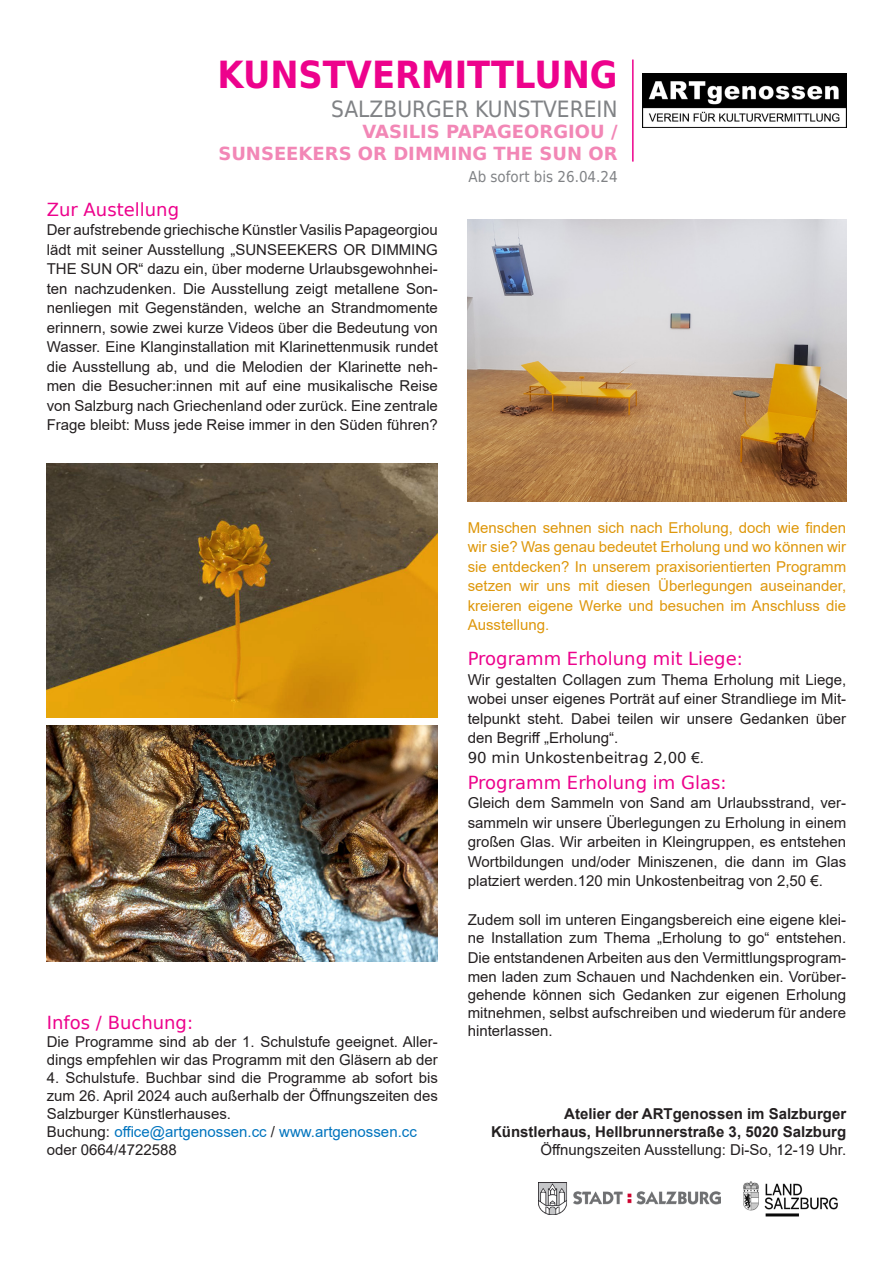
<style>
.page{position:relative;width:893px;height:1263px;background:#fff}
.page>*{position:absolute;margin:0;border:0;box-sizing:border-box;transform-origin:0 0}
.t1{font:700 37.5px "DejaVu Sans Condensed";color:#ed028c}
.t2{font:22.5px "DejaVu Sans Condensed";color:#808285}
.t3{font:18px "DejaVu Sans";color:#ed028c}
.t4{font:700 18px "DejaVu Sans";color:#f287b6}
.t5{font:15px/19.5px "Arial";color:#231f20;text-align:justify}
.t6{font:15px/19.5px "Arial";color:#de970b;text-align:justify}
.t7{font:700 15px "Arial";color:#231f20}
.t8{font:15px "Arial";color:#0074be}
.t9{font:15px "DejaVu Sans";color:#231f20}
.t10{font:15px "DejaVu Sans Condensed";color:#808285}
.s1{color:#231f20}
.s2{font-family:"Arial"}
</style>
<div class="page">
<img style="left:642px;top:73px;width:204px;height:55px">
<hr style="left:632px;top:60px;width:2px;height:102px;background:#ed028c">
<img style="left:468px;top:219px;width:378px;height:283px">
<img style="left:47px;top:463px;width:391px;height:254px">
<img style="left:47px;top:726px;width:391px;height:236px">
<img style="left:743px;top:1181px;width:95px;height:35px">
<img style="left:539px;top:1183px;width:181px;height:31px">
<p class="t1" style="left:218px;top:44px;width:402px">KUNSTVERMITTLUNG</p>
<p class="t2" style="left:331px;top:89px;width:288px">SALZBURGER KUNSTVEREIN</p>
<p class="t4" style="left:362px;top:117px;width:257px">VASILIS PAPAGEORGIOU /</p>
<p class="t4" style="left:218px;top:139px;width:401px">SUNSEEKERS OR DIMMING THE SUN OR</p>
<p class="t10" style="left:468px;top:163px;width:151px">Ab sofort bis 26.04.24</p>
<p class="t3" style="left:47px;top:193px;width:134px">Zur Austellung</p>
<p class="t5" style="left:47px;top:220px;width:393px">Der aufstrebende griechische Künstler Vasilis Papageorgiou lädt mit seiner Ausstellung „SUNSEEKERS OR DIMMING THE SUN OR“ dazu ein, über moderne Urlaubsgewohnhei&shy;ten nachzudenken. Die Ausstellung zeigt metallene Son&shy;nenliegen mit Gegenständen, welche an Strandmomente erinnern, sowie zwei kurze Videos über die Bedeutung von Wasser. Eine Klanginstallation mit Klarinettenmusik rundet die Ausstellung ab, und die Melodien der Klarinette neh&shy;men die Besucher:innen mit auf eine musikalische Reise von Salzburg nach Griechenland oder zurück. Eine zentrale Frage bleibt: Muss jede Reise immer in den Süden führen?</p>
<p class="t3" style="left:47px;top:1006px;width:148px">Infos / Buchung:</p>
<p class="t5" style="left:47px;top:1032px;width:393px;line-height:18px">Die Programme sind ab der 1. Schulstufe geeignet. Aller&shy;dings empfehlen wir das Programm mit den Gläsern ab der</p>
<p class="t5" style="left:47px;top:1068px;width:393px;line-height:18px">4. Schulstufe. Buchbar sind die Programme ab sofort bis zum 26. April 2024 auch außerhalb der Öffnungszeiten des Salzburger Künstlerhauses.</p>
<p class="t8" style="left:47px;top:1121px;width:372px"><span class="s1">Buchung:</span> office@artgenossen.cc <span class="s1">/</span> www.artgenossen.cc</p>
<p class="t5" style="left:47px;top:1139px;width:132px">oder 0664/4722588</p>
<p class="t6" style="left:468px;top:517px;width:380px">Menschen sehnen sich nach Erholung, doch wie finden wir sie? Was genau bedeutet Erholung und wo können wir sie entdecken? In unserem praxisorientierten Programm setzen wir uns mit diesen Überlegungen auseinander, kreieren eigene Werke und besuchen im Anschluss die Ausstellung.</p>
<p class="t3" style="left:468px;top:643px;width:277px">Programm Erholung mit Liege:</p>
<p class="t5" style="left:468px;top:669px;width:380px">Wir gestalten Collagen zum Thema Erholung mit Liege, wobei unser eigenes Porträt auf einer Strandliege im Mit&shy;telpunkt steht. Dabei teilen wir unsere Gedanken über den Begriff „Erholung“.</p>
<p class="t9" style="left:468px;top:744px;width:238px">90 min Unkostenbeitrag 2,00 <span class="s2">€.</span></p>
<p class="t3" style="left:468px;top:767px;width:260px">Programm Erholung im Glas:</p>
<p class="t5" style="left:468px;top:793px;width:380px">Gleich dem Sammeln von Sand am Urlaubsstrand, ver&shy;sammeln wir unsere Überlegungen zu Erholung in einem großen Glas. Wir arbeiten in Kleingruppen, es entstehen Wortbildungen und/oder Miniszenen, die dann im Glas platziert werden.120 min Unkostenbeitrag von 2,50 €.</p>
<p class="t5" style="left:468px;top:911px;width:380px;line-height:18px">Zudem soll im unteren Eingangsbereich eine eigene klei&shy;ne Installation zum Thema „Erholung to go“ entstehen.</p>
<p class="t5" style="left:468px;top:948px;width:380px">Die entstandenen Arbeiten aus den Vermittlungsprogram&shy;men laden zum Schauen und Nachdenken ein. Vorüber-</p>
<p class="t5" style="left:468px;top:986px;width:380px;line-height:18px">gehende können sich Gedanken zur eigenen Erholung mitnehmen, selbst aufschreiben und wiederum für andere hinterlassen.</p>
<p class="t7" style="left:564px;top:1103px;width:284px">Atelier der ARTgenossen im Salzburger</p>
<p class="t7" style="left:491px;top:1121px;width:357px">Künstlerhaus, Hellbrunnerstraße 3, 5020 Salzburg</p>
<p class="t5" style="left:540px;top:1139px;width:307px">Öffnungszeiten Ausstellung: Di-So, 12-19 Uhr.</p>
</div>
